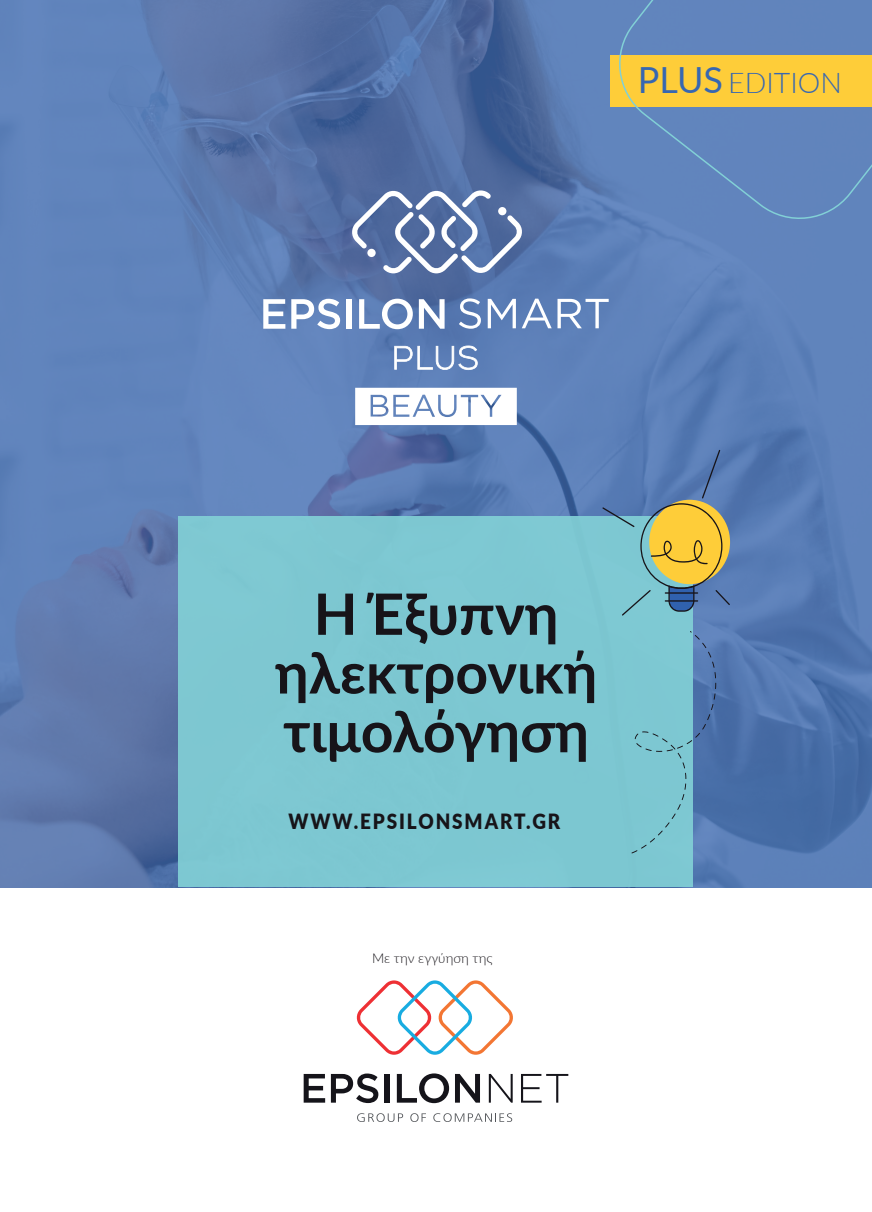
<style>
.page{position:relative;width:872px;height:1212px;background:#fff}
.page>*{position:absolute;margin:0;border:0;box-sizing:border-box;transform-origin:0 0}
.t1{font:700 57px "Lato";color:#171419}
.t2{font:300 28.5px "Lato";color:#3767b1}
.Body_Text{font:900 21px "Lato";letter-spacing:.1em;color:#171419;scale:.9 1}
.t3{font:300 13.5px "Lato";color:#171419}
.s1{font-weight:400;font-size:36px}
</style>
<div class="page">
<img style="left:1px;top:0;width:871px;height:887px">
<div style="left:179px;top:517px;width:514px;height:370px;background:#7dc7d1"></div>
<svg style="left:304px;top:1074px;width:21px;height:28px"></svg>
<svg style="left:331px;top:1073px;width:47px;height:30px"></svg>
<div style="left:384px;top:1074px;width:5px;height:28px;background:#15141a"></div>
<svg style="left:397px;top:1073px;width:52px;height:30px"></svg>
<svg style="left:455px;top:1074px;width:25px;height:28px"></svg>
<svg style="left:489px;top:1074px;width:23px;height:28px"></svg>
<svg style="left:521px;top:1074px;width:47px;height:28px"></svg>
<svg style="left:357px;top:1113px;width:46px;height:9px"></svg>
<svg style="left:410px;top:1113px;width:16px;height:9px"></svg>
<svg style="left:433px;top:1113px;width:79px;height:9px"></svg>
<svg style="left:356px;top:980px;width:157px;height:75px"></svg>
<svg style="left:631px;top:631px;width:85px;height:222px"></svg>
<svg style="left:602px;top:450px;width:128px;height:165px"></svg>
<hr style="left:665px;top:592px;width:33px;height:2px;background:#171419">
<hr style="left:665px;top:600px;width:33px;height:2px;background:#171419">
<svg style="left:609px;top:0;width:263px;height:228px;background:#84959f"></svg>
<svg style="left:263px;top:299px;width:22px;height:30px"></svg>
<svg style="left:291px;top:299px;width:49px;height:30px"></svg>
<div style="left:346px;top:299px;width:5px;height:30px;background:#fff"></div>
<svg style="left:359px;top:299px;width:54px;height:30px"></svg>
<svg style="left:419px;top:299px;width:25px;height:30px"></svg>
<svg style="left:459px;top:298px;width:149px;height:31px"></svg>
<svg style="left:351px;top:189px;width:172px;height:84px"></svg>
<svg style="left:394px;top:345px;width:84px;height:28px"></svg>
<svg style="left:355px;top:388px;width:162px;height:37px"></svg>
<p class="t2" style="left:638px;top:63px;width:205px"><span class="s1">PLUS</span> EDITION</p>
<p class="t1" style="left:314px;top:572px;width:246px">H Έξυπνη</p>
<p class="t1" style="left:275px;top:631px;width:324px">ηλεκτρονική</p>
<p class="t1" style="left:283px;top:689px;width:307px">τιμολόγηση</p>
<p class="Body_Text" style="left:288px;top:806px;width:303px">WWW.EPSILONSMART.GR</p>
<p class="t3" style="left:372px;top:949px;width:122px">Με την εγγύηση της</p>
</div>
